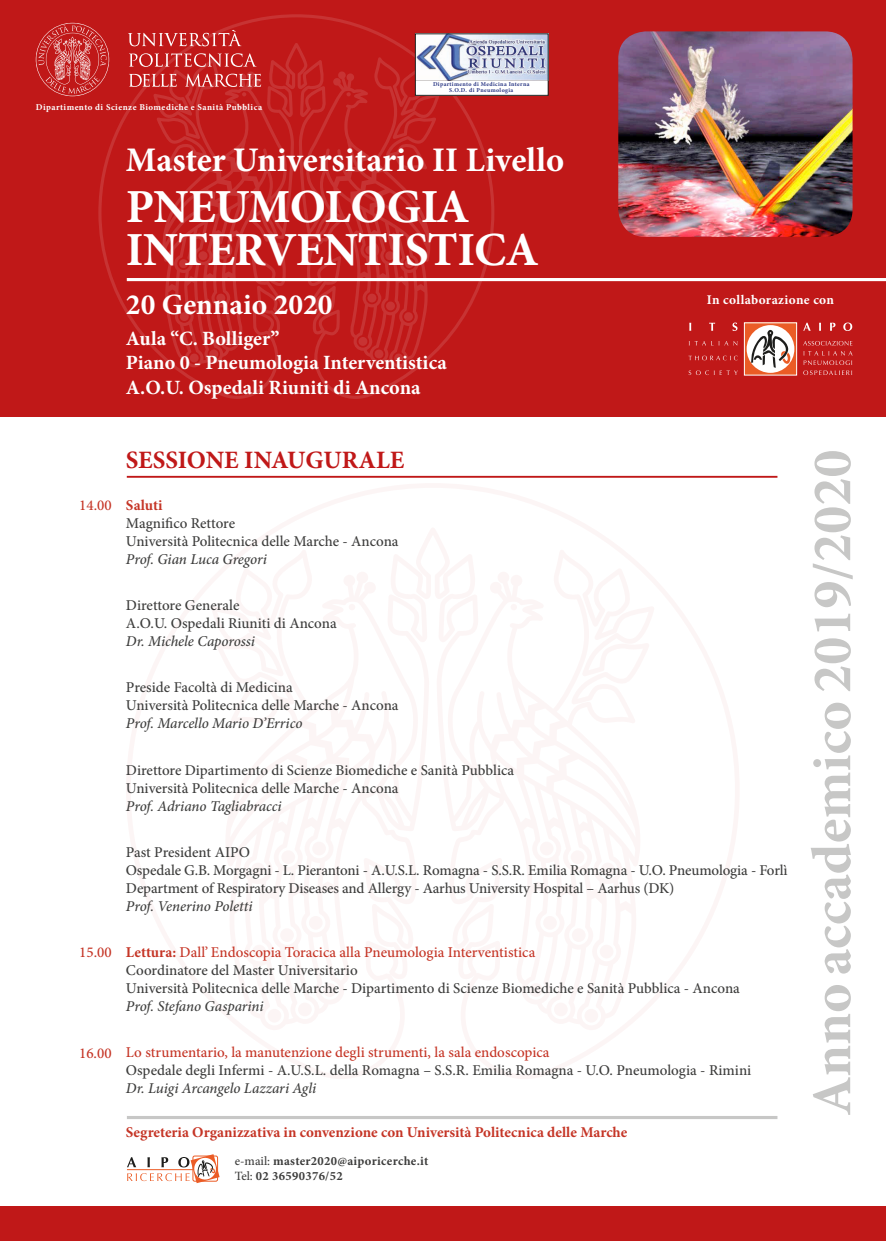
<style>
.page{position:relative;width:886px;height:1241px;background:#fff}
.page>*{position:absolute;margin:0;border:0;box-sizing:border-box;transform-origin:0 0}
.t1{font:700 56.25px "Minion Pro";color:#c7c7c6}
.t2{font:700 47.44px/43.1px "Minion Pro";letter-spacing:-.015em;color:#fff}
.t3{font:700 34.5px "Minion Pro";color:#fff}
.t4{font:700 29.38px "Minion Pro";color:#fff}
.t5{font:700 25px "Minion Pro";color:#c01818}
.t6{font:700 20.25px/24.3px "Minion Pro";color:#fff}
.t7{font:500 15px/18px "Minion Pro";letter-spacing:-.005em;color:#3d3d3c}
.t8{font:italic 500 15px "Minion Pro";letter-spacing:-.01em;color:#3d3d3c}
.t9{font:500 15px "Minion Pro";color:#c53526}
.t10{font:700 15px "Minion Pro";letter-spacing:-.005em;color:#c53526}
.t11{font:700 14.94px "Minion Pro";color:#c53526}
.t12{font:700 13.31px "Minion Pro";letter-spacing:.025em;color:#fff}
.t13{font:700 12.62px/15.1px "Minion Pro";letter-spacing:.025em;color:#3d3d3c}
.t14{font:700 8.94px "Minion Pro";letter-spacing:.05em;color:#fff}
.t15{font:700 5.94px/5.6px "Minion Pro";letter-spacing:.06em;color:#283583;text-align:center}
.s1{font-weight:700;color:#c53526}
.s2{color:#c53526}
.s3{font-weight:500}
</style>
<div class="page">
<div style="left:0;top:0;width:886px;height:416px;background:#c01818"></div>
<svg style="left:98px;top:14px;width:396px;height:385px"></svg>
<div style="left:0;top:1205px;width:886px;height:35px;background:#c01818"></div>
<svg style="left:36px;top:23px;width:73px;height:73px"></svg>
<svg style="left:128px;top:30px;width:113px;height:16px"></svg>
<svg style="left:129px;top:53px;width:127px;height:14px"></svg>
<svg style="left:129px;top:74px;width:48px;height:13px"></svg>
<svg style="left:185px;top:74px;width:76px;height:13px"></svg>
<div style="left:415px;top:34px;width:133px;height:61px;background:#fff"></div>
<img style="left:417px;top:36px;width:129px;height:44px">
<div style="left:415px;top:34px;width:133px;height:62px;border:1px solid #1d1d1b"></div>
<hr style="left:127px;top:278px;width:759px;height:3px;background:#fff">
<hr style="left:127px;top:1115px;width:650px;height:3px;background:#c7c7c6">
<svg style="left:127px;top:1154px;width:93px;height:28px"></svg>
<img style="left:618px;top:31px;width:234px;height:206px">
<hr style="left:127px;top:476px;width:650px;height:1px;background:#c01818">
<svg style="left:689px;top:322px;width:48px;height:9px"></svg>
<svg style="left:688px;top:370px;width:50px;height:5px"></svg>
<svg style="left:688px;top:355px;width:50px;height:5px"></svg>
<svg style="left:689px;top:341px;width:48px;height:4px"></svg>
<svg style="left:803px;top:322px;width:49px;height:9px"></svg>
<svg style="left:803px;top:351px;width:49px;height:24px"></svg>
<svg style="left:803px;top:341px;width:49px;height:4px"></svg>
<div style="left:744px;top:323px;width:52px;height:52px;background:#eb5c26"></div>
<div style="left:744px;top:322px;width:53px;height:53px;border:1px solid #fff"></div>
<div style="left:746px;top:325px;width:48px;height:48px;background:#fff;border-radius:50%"></div>
<svg style="left:750px;top:330px;width:40px;height:38px"></svg>
<p class="t14" style="left:36px;top:100px;width:228px">Dipartimento di Scienze Biomediche e Sanità Pubblica</p>
<p class="t15" style="left:433px;top:82px;width:98px">Dipartimento di Medicina Interna<br>S.O.D. di Pneumologia</p>
<h3 class="t3" style="left:126px;top:135px;width:440px">Master Universitario II Livello</h3>
<h2 class="t2" style="left:126px;top:185px;width:415px">PNEUMOLOGIA<br>INTERVENTISTICA</h2>
<h3 class="t4" style="left:126px;top:283px;width:208px">20 Gennaio 2020</h3>
<h3 class="t6" style="left:126px;top:326px;width:322px">Aula “C. Bolliger”<br>Piano 0 - Pneumologia Interventistica<br>A.O.U. Ospedali Riuniti di Ancona</h3>
<p class="t12" style="left:707px;top:290px;width:129px">In collaborazione con</p>
<p class="t9" style="left:79px;top:495px;width:34px">14.00</p>
<p class="t9" style="left:79px;top:942px;width:34px">15.00</p>
<p class="t9" style="left:79px;top:1042px;width:34px">16.00</p>
<h3 class="t5" style="left:126px;top:442px;width:280px">SESSIONE INAUGURALE</h3>
<p class="t10" style="left:126px;top:494px;width:38px">Saluti</p>
<p class="t7" style="left:126px;top:514px;width:274px">Magnifico Rettore<br>Università Politecnica delle Marche - Ancona</p>
<p class="t8" style="left:126px;top:549px;width:143px">Prof. Gian Luca Gregori</p>
<p class="t7" style="left:126px;top:596px;width:212px">Direttore Generale<br>A.O.U. Ospedali Riuniti di Ancona</p>
<p class="t8" style="left:126px;top:631px;width:131px">Dr. Michele Caporossi</p>
<p class="t7" style="left:126px;top:678px;width:274px">Preside Facoltà di Medicina<br>Università Politecnica delle Marche - Ancona</p>
<p class="t8" style="left:126px;top:713px;width:178px">Prof. Marcello Mario D’Errico</p>
<p class="t7" style="left:126px;top:760px;width:390px">Direttore Dipartimento di Scienze Biomediche e Sanità Pubblica<br>Università Politecnica delle Marche - Ancona</p>
<p class="t8" style="left:126px;top:795px;width:157px">Prof. Adriano Tagliabracci</p>
<p class="t7" style="left:126px;top:842px;width:663px">Past President AIPO<br>Ospedale G.B. Morgagni - L. Pierantoni - A.U.S.L. Romagna - S.S.R. Emilia Romagna - U.O. Pneumologia - Forlì<br>Department of Respiratory Diseases and Allergy - Aarhus University Hospital – Aarhus (DK)</p>
<p class="t8" style="left:126px;top:895px;width:128px">Prof. Venerino Poletti</p>
<p class="t7" style="left:126px;top:943px;width:615px"><span class="s1">Lettura:</span> <span class="s2">Dall’ Endoscopia Toracica alla Pneumologia Interventistica<br></span>Coordinatore del Master Universitario<br>Università Politecnica delle Marche - Dipartimento di Scienze Biomediche e Sanità Pubblica - Ancona</p>
<p class="t8" style="left:126px;top:995px;width:139px">Prof. Stefano Gasparini</p>
<p class="t9" style="left:126px;top:1042px;width:425px">Lo strumentario, la manutenzione degli strumenti, la sala endoscopica</p>
<p class="t7" style="left:126px;top:1061px;width:627px">Ospedale degli Infermi - A.U.S.L. della Romagna – S.S.R. Emilia Romagna - U.O. Pneumologia - Rimini</p>
<p class="t8" style="left:126px;top:1077px;width:192px">Dr. Luigi Arcangelo Lazzari Agli</p>
<p class="t11" style="left:126px;top:1121px;width:503px">Segreteria Organizzativa in convenzione con Università Politecnica delle Marche</p>
<p class="t13" style="left:235px;top:1153px;width:195px"><span class="s3">e-mail:</span> master2020@aiporicerche.it<br><span class="s3">Tel:</span> 02 36590376/52</p>
<h1 class="t1" style="left:792px;top:1115px;width:668px;rotate:-90deg">Anno accademico 2019/2020</h1>
</div>
